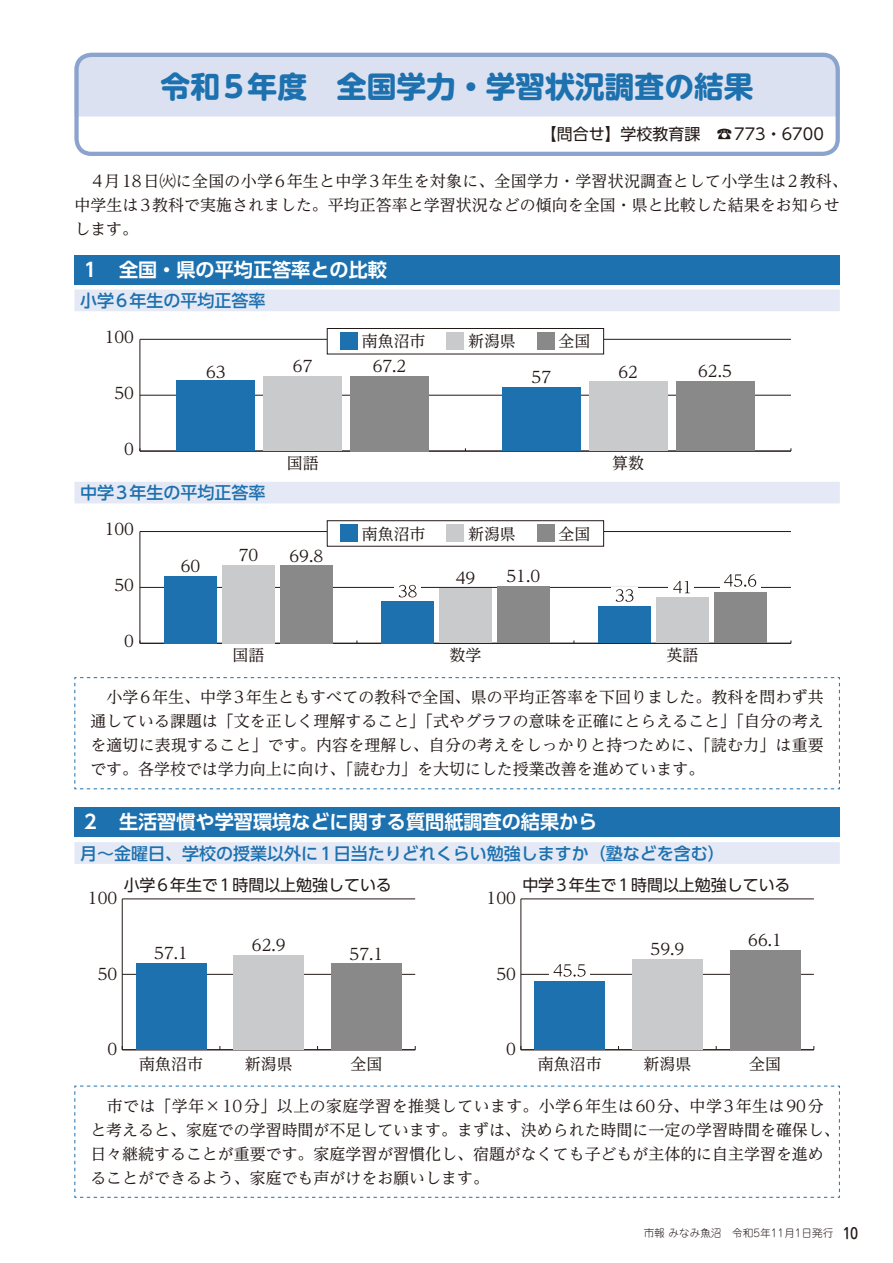
<style>
.page{position:relative;width:893px;height:1263px;background:#fff}
.page>*{position:absolute;margin:0;border:0;box-sizing:border-box;transform-origin:0 0}
.t1{font:700 29.7px "UD Shin M Go Pro";color:#1d71af}
.t2{font:700 19.2px "UD Shin Go Pro De";color:#fff}
.t3{font:500 16.95px "UD Shin Go Pro";color:#1d71af}
.t4{font:15.9px/24px "UD Reimin Pro";color:#231916}
.t5{font:15.9px "UD Shin Go Pro";color:#231916}
.t6{font:300 10.65px "Jun 101 Pro";color:#231916}
.s1{font-family:"Jun 34 Pro";font-weight:500;font-size:14.85px}
</style>
<div class="page">
<div style="left:79px;top:53px;width:756px;height:64px;background:#dbe1f0"></div>
<div style="left:74px;top:53px;width:766px;height:103px;border:4px solid #8ba4ce;border-radius:15px"></div>
<div style="left:74px;top:290px;width:766px;height:21px;background:#e5e9f5"></div>
<div style="left:74px;top:482px;width:766px;height:21px;background:#e5e9f5"></div>
<div style="left:74px;top:842px;width:766px;height:22px;background:#e5e9f5"></div>
<div style="left:74px;top:255px;width:766px;height:29px;background:#1d71af"></div>
<div style="left:74px;top:807px;width:766px;height:30px;background:#1d71af"></div>
<hr style="left:140px;top:339px;width:1px;height:112px;background:#231916">
<hr style="left:140px;top:451px;width:651px;height:1px;background:#231916">
<hr style="left:140px;top:395px;width:651px;height:1px;background:#231916">
<hr style="left:140px;top:339px;width:651px;height:1px;background:#231916">
<div style="left:350px;top:376px;width:79px;height:75px;background:#898989"></div>
<div style="left:676px;top:381px;width:78px;height:70px;background:#898989"></div>
<div style="left:264px;top:376px;width:78px;height:75px;background:#c9cacb"></div>
<div style="left:589px;top:382px;width:78px;height:69px;background:#c9cacb"></div>
<div style="left:177px;top:381px;width:78px;height:70px;background:#1d71af"></div>
<div style="left:502px;top:387px;width:78px;height:64px;background:#1d71af"></div>
<div style="left:327px;top:328px;width:277px;height:26px;background:#fff"></div>
<div style="left:327px;top:328px;width:277px;height:26px;border:1px solid #231916"></div>
<div style="left:340px;top:332px;width:18px;height:17px;background:#1d71af"></div>
<div style="left:447px;top:332px;width:17px;height:17px;background:#c9cacb"></div>
<div style="left:537px;top:332px;width:17px;height:17px;background:#898989"></div>
<hr style="left:140px;top:531px;width:1px;height:112px;background:#231916">
<hr style="left:140px;top:643px;width:651px;height:1px;background:#231916">
<hr style="left:140px;top:587px;width:651px;height:1px;background:#231916">
<hr style="left:140px;top:531px;width:651px;height:1px;background:#231916">
<div style="left:280px;top:565px;width:52px;height:78px;background:#898989"></div>
<div style="left:497px;top:586px;width:52px;height:57px;background:#898989"></div>
<div style="left:714px;top:592px;width:52px;height:51px;background:#898989"></div>
<div style="left:222px;top:565px;width:52px;height:78px;background:#c9cacb"></div>
<div style="left:439px;top:588px;width:52px;height:55px;background:#c9cacb"></div>
<div style="left:656px;top:597px;width:52px;height:46px;background:#c9cacb"></div>
<div style="left:164px;top:576px;width:53px;height:67px;background:#1d71af"></div>
<div style="left:381px;top:601px;width:53px;height:42px;background:#1d71af"></div>
<div style="left:598px;top:606px;width:53px;height:37px;background:#1d71af"></div>
<div style="left:327px;top:521px;width:277px;height:25px;background:#fff"></div>
<div style="left:327px;top:520px;width:277px;height:26px;border:1px solid #231916"></div>
<div style="left:340px;top:524px;width:18px;height:17px;background:#1d71af"></div>
<div style="left:447px;top:524px;width:17px;height:17px;background:#c9cacb"></div>
<div style="left:537px;top:524px;width:17px;height:17px;background:#898989"></div>
<div style="left:394px;top:583px;width:27px;height:17px;background:#fff"></div>
<svg style="left:399px;top:585px;width:18px;height:12px"></svg>
<div style="left:611px;top:587px;width:27px;height:17px;background:#fff"></div>
<svg style="left:616px;top:589px;width:17px;height:13px"></svg>
<div style="left:669px;top:579px;width:25px;height:16px;background:#fff"></div>
<svg style="left:673px;top:581px;width:17px;height:12px"></svg>
<div style="left:720px;top:572px;width:40px;height:17px;background:#fff"></div>
<svg style="left:724px;top:574px;width:32px;height:13px"></svg>
<hr style="left:122px;top:899px;width:1px;height:151px;background:#231916">
<hr style="left:122px;top:1049px;width:293px;height:1px;background:#231916">
<hr style="left:122px;top:974px;width:293px;height:1px;background:#231916">
<hr style="left:122px;top:898px;width:293px;height:1px;background:#231916">
<div style="left:136px;top:964px;width:70px;height:86px;background:#1d71af"></div>
<div style="left:234px;top:955px;width:70px;height:95px;background:#c9cacb"></div>
<div style="left:331px;top:964px;width:71px;height:86px;background:#898989"></div>
<hr style="left:521px;top:899px;width:1px;height:151px;background:#231916">
<hr style="left:521px;top:1049px;width:293px;height:1px;background:#231916">
<hr style="left:521px;top:974px;width:293px;height:1px;background:#231916">
<hr style="left:521px;top:898px;width:293px;height:1px;background:#231916">
<div style="left:535px;top:981px;width:70px;height:69px;background:#1d71af"></div>
<div style="left:632px;top:959px;width:70px;height:91px;background:#c9cacb"></div>
<div style="left:730px;top:950px;width:70px;height:100px;background:#898989"></div>
<div style="left:549px;top:962px;width:41px;height:17px;background:#fff"></div>
<svg style="left:553px;top:964px;width:33px;height:13px"></svg>
<svg style="left:74px;top:1085px;width:766px;height:113px"></svg>
<svg style="left:74px;top:677px;width:766px;height:113px"></svg>
<h1 class="t1" style="left:161px;top:63px;width:595px">令和5年度　全国学力・学習状況調査の結果</h1>
<p class="t5" style="left:541px;top:121px;width:284px">【問合せ】学校教育課　☎773・6700</p>
<p class="t4" style="left:74px;top:168px;width:775px">　4月18日㈫に全国の小学6年生と中学3年生を対象に、全国学力・学習状況調査として小学生は2教科、中学生は3教科で実施されました。平均正答率と学習状況などの傾向を全国・県と比較した結果をお知らせします。</p>
<p class="t2" style="left:81px;top:254px;width:308px">１　全国・県の平均正答率との比較</p>
<p class="t3" style="left:80px;top:287px;width:187px">小学6年生の平均正答率</p>
<p class="t4" style="left:105px;top:325px;width:31px">100</p>
<p class="t4" style="left:114px;top:381px;width:21px">50</p>
<p class="t4" style="left:124px;top:436px;width:11px">0</p>
<p class="t4" style="left:362px;top:329px;width:65px">南魚沼市</p>
<p class="t4" style="left:468px;top:329px;width:49px">新潟県</p>
<p class="t4" style="left:558px;top:329px;width:33px">全国</p>
<p class="t4" style="left:293px;top:354px;width:21px">67</p>
<p class="t4" style="left:373px;top:354px;width:35px">67.2</p>
<p class="t4" style="left:206px;top:359px;width:21px">63</p>
<p class="t4" style="left:618px;top:360px;width:21px">62</p>
<p class="t4" style="left:698px;top:358px;width:35px">62.5</p>
<p class="t4" style="left:532px;top:365px;width:21px">57</p>
<p class="t4" style="left:287px;top:451px;width:33px">国語</p>
<p class="t4" style="left:612px;top:451px;width:33px">算数</p>
<p class="t3" style="left:80px;top:479px;width:187px">中学3年生の平均正答率</p>
<p class="t4" style="left:105px;top:517px;width:31px">100</p>
<p class="t4" style="left:114px;top:573px;width:21px">50</p>
<p class="t4" style="left:181px;top:553px;width:21px">60</p>
<p class="t4" style="left:239px;top:543px;width:21px">70</p>
<p class="t4" style="left:289px;top:544px;width:35px">69.8</p>
<p class="t4" style="left:362px;top:521px;width:65px">南魚沼市</p>
<p class="t4" style="left:468px;top:521px;width:49px">新潟県</p>
<p class="t4" style="left:558px;top:521px;width:33px">全国</p>
<p class="t4" style="left:456px;top:565px;width:21px">49</p>
<p class="t4" style="left:506px;top:563px;width:35px">51.0</p>
<p class="t4" style="left:124px;top:629px;width:11px">0</p>
<p class="t4" style="left:232px;top:643px;width:33px">国語</p>
<p class="t4" style="left:449px;top:643px;width:33px">数学</p>
<p class="t4" style="left:666px;top:643px;width:33px">英語</p>
<p class="t4" style="left:90px;top:685px;width:735px;text-align:justify">　小学6年生、中学3年生ともすべての教科で全国、県の平均正答率を下回りました。教科を問わず共通している課題は「文を正しく理解すること」「式やグラフの意味を正確にとらえること」「自分の考えを適切に表現すること」です。内容を理解し、自分の考えをしっかりと持つために、「読む力」は重要です。各学校では学力向上に向け、「読む力」を大切にした授業改善を進めています。</p>
<p class="t2" style="left:81px;top:806px;width:518px">２　生活習慣や学習環境などに関する質問紙調査の結果から</p>
<p class="t3" style="left:80px;top:840px;width:646px">月～金曜日、学校の授業以外に1日当たりどれくらい勉強しますか（塾などを含む）</p>
<p class="t5" style="left:124px;top:872px;width:270px">小学6年生で1時間以上勉強している</p>
<p class="t4" style="left:88px;top:886px;width:31px">100</p>
<p class="t4" style="left:487px;top:886px;width:31px">100</p>
<p class="t5" style="left:522px;top:872px;width:270px">中学3年生で1時間以上勉強している</p>
<p class="t4" style="left:154px;top:941px;width:35px">57.1</p>
<p class="t4" style="left:252px;top:933px;width:35px">62.9</p>
<p class="t4" style="left:350px;top:941px;width:35px">57.1</p>
<p class="t4" style="left:651px;top:937px;width:35px">59.9</p>
<p class="t4" style="left:748px;top:927px;width:35px">66.1</p>
<p class="t4" style="left:98px;top:961px;width:21px">50</p>
<p class="t4" style="left:496px;top:961px;width:21px">50</p>
<p class="t4" style="left:107px;top:1036px;width:11px">0</p>
<p class="t4" style="left:139px;top:1051px;width:65px">南魚沼市</p>
<p class="t4" style="left:245px;top:1051px;width:49px">新潟県</p>
<p class="t4" style="left:350px;top:1051px;width:33px">全国</p>
<p class="t4" style="left:506px;top:1036px;width:11px">0</p>
<p class="t4" style="left:538px;top:1051px;width:65px">南魚沼市</p>
<p class="t4" style="left:643px;top:1051px;width:49px">新潟県</p>
<p class="t4" style="left:749px;top:1051px;width:33px">全国</p>
<p class="t4" style="left:90px;top:1093px;width:751px">　市では「学年×10分」以上の家庭学習を推奨しています。小学6年生は60分、中学3年生は90分と考えると、家庭での学習時間が不足しています。まずは、決められた時間に一定の学習時間を確保し、日々継続することが重要です。家庭学習が習慣化し、宿題がなくても子どもが主体的に自主学習を進めることができるよう、家庭でも声がけをお願いします。</p>
<p class="t6" style="left:644px;top:1225px;width:216px">市報 みなみ魚沼　令和5年11月1日発行 <span class="s1">10</span></p>
</div>
